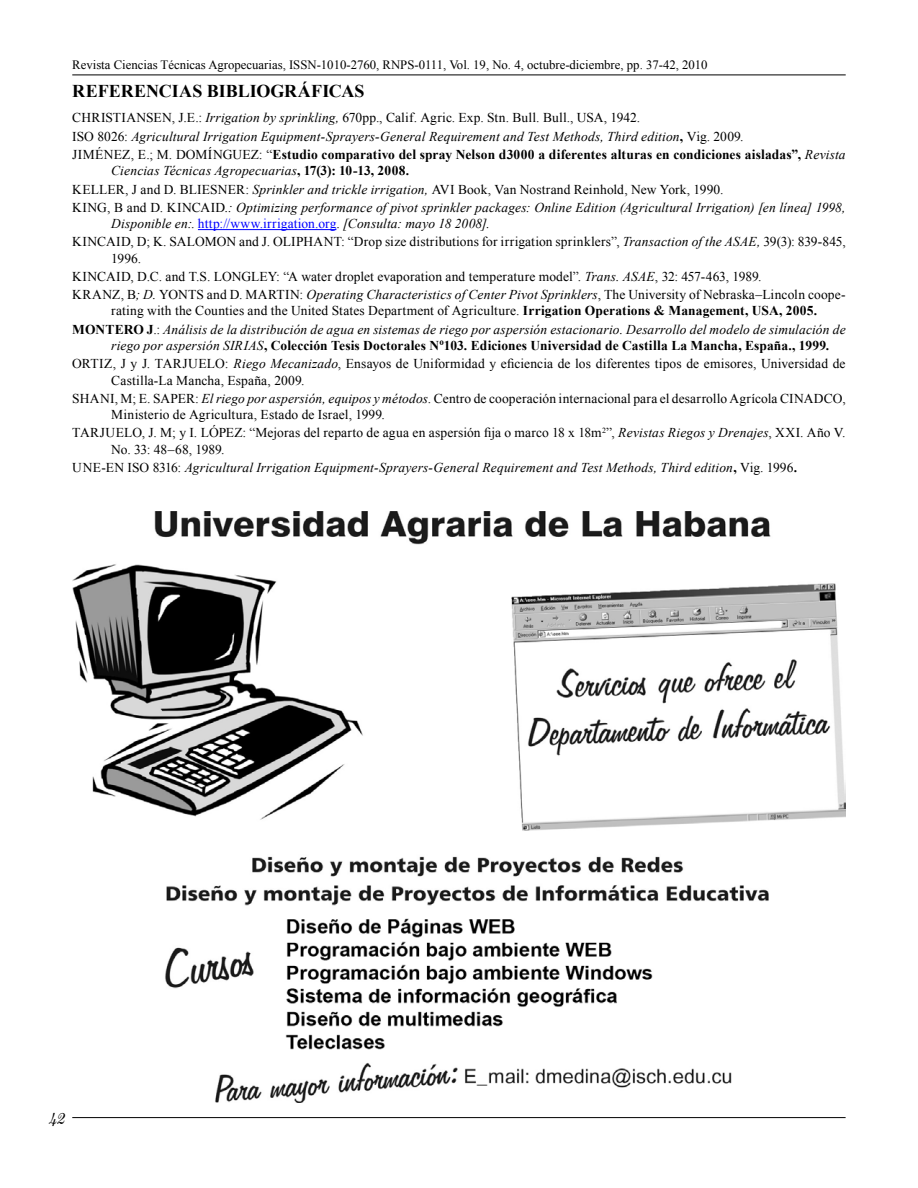
<style>
.page{position:relative;width:918px;height:1188px;background:#fff}
.page>*{position:absolute;margin:0;border:0;box-sizing:border-box;transform-origin:0 0}
.t1{font:700 18px "Times New Roman";color:#000}
.t2{font:italic 16.5px "Century Expanded BT";color:#000}
.t3{font:13.5px/18.3px "Times New Roman";letter-spacing:.01em;color:#000}
.t4{font:italic 13.5px/18.3px "Times New Roman";letter-spacing:.01em;color:#000}
.t5{font:12.75px "Times New Roman";color:#000}
.s1{font-style:normal}
.s2{font-weight:700;font-style:normal}
.s3{font-style:italic}
.s4{color:#00f}
.s5{font-weight:700}
</style>
<div class="page">
<hr style="left:72px;top:75px;width:774px;height:1px;background:#000">
<hr style="left:72px;top:1117px;width:774px;height:1px;background:#000">
<hr style="left:198px;top:229px;width:138px;height:1px;background:#00f">
<img style="left:72px;top:512px;width:774px;height:591px">
<p class="t5" style="left:72px;top:56px;width:637px">Revista Ciencias Técnicas Agropecuarias, ISSN-1010-2760, RNPS-0111, Vol. 19, No. 4, octubre-diciembre, pp. 37-42, 2010</p>
<h1 class="t1" style="left:72px;top:81px;width:294px">REFERENCIAS BIBLIOGRÁFICAS</h1>
<p class="t4" style="left:72px;top:109px;width:775px"><span class="s1">CHRISTIANSEN, J.E.:</span> Irrigation by sprinkling, <span class="s1">670pp., Calif. Agric. Exp. Stn. Bull. Bull., USA, 1942.<br>ISO 8026:</span> Agricultural Irrigation Equipment-Sprayers-General Requirement and Test Methods, Third edition<span class="s2">,</span> <span class="s1">Vig. 2009.<br>JIMÉNEZ, E.; M. DOMÍNGUEZ: “</span><span class="s2">Estudio comparativo del spray Nelson d3000 a diferentes alturas en condiciones aisladas”,</span> Revista</p>
<p class="t4" style="left:72px;top:162px;width:775px;text-indent:39px">Ciencias Técnicas Agropecuarias<span class="s2">, 17(3): 10-13, 2008.<br></span><span class="s1">KELLER, J and D. BLIESNER:</span> Sprinkler and trickle irrigation, <span class="s1">AVI Book, Van Nostrand Reinhold, New York, 1990.<br>KING, B and D. KINCAID</span>.: Optimizing performance of pivot sprinkler packages: Online Edition (Agricultural Irrigation) [en línea] 1998,</p>
<p class="t3" style="left:72px;top:214px;width:775px;text-indent:39px"><span class="s3">Disponible en:</span>. <span class="s4">http://www.irrigation.org</span>. <span class="s3">[Consulta: mayo 18 2008].<br></span>KINCAID, D; K. SALOMON and J. OLIPHANT: “Drop size distributions for irrigation sprinklers”, <span class="s3">Transaction of the ASAE,</span> 39(3): 839-845,</p>
<p class="t3" style="left:72px;top:249px;width:775px;text-indent:39px">1996.<br>KINCAID, D.C. and T.S. LONGLEY: “A water droplet evaporation and temperature model”. <span class="s3">Trans. ASAE</span>, 32: 457-463, 1989.<br>KRANZ, B<span class="s3">; D.</span> YONTS and D. MARTIN: <span class="s3">Operating Characteristics of Center Pivot Sprinklers</span>, The University of Nebraska–Lincoln coope-</p>
<p class="t4" style="left:72px;top:302px;width:775px;text-indent:39px"><span class="s1">rating with the Counties and the United States Department of Agriculture.</span> <span class="s2">Irrigation Operations &amp; Management, USA, 2005.<br>MONTERO J</span><span class="s1">.:</span> Análisis de la distribución de agua en sistemas de riego por aspersión estacionario. Desarrollo del modelo de simulación de</p>
<p class="t3" style="left:72px;top:336px;width:775px;text-indent:39px"><span class="s3">riego por aspersión SIRIAS</span><span class="s5">, Colección Tesis Doctorales Nº103. Ediciones Universidad de Castilla La Mancha, España., 1999.<br></span>ORTIZ, J y J. TARJUELO: <span class="s3">Riego Mecanizado</span>, Ensayos de Uniformidad y eficiencia de los diferentes tipos de emisores, Universidad de</p>
<p class="t3" style="left:72px;top:371px;width:775px;text-indent:39px">Castilla-La Mancha, España, 2009.<br>SHANI, M; E. SAPER: <span class="s3">El riego por aspersión, equipos y métodos</span>. Centro de cooperación internacional para el desarrollo Agrícola CINADCO,</p>
<p class="t3" style="left:72px;top:405px;width:775px;text-indent:39px">Ministerio de Agricultura, Estado de Israel, 1999.<br>TARJUELO, J. M; y I. LÓPEZ: “Mejoras del reparto de agua en aspersión fija o marco 18 x 18m<sup>2</sup>”, <span class="s3">Revistas Riegos y Drenajes</span>, XXI. Año V.</p>
<p class="t4" style="left:72px;top:440px;width:726px;text-indent:39px"><span class="s1">No. 33: 48–68, 1989.<br>UNE-EN ISO 8316:</span> Agricultural Irrigation Equipment-Sprayers-General Requirement and Test Methods, Third edition<span class="s2">,</span> <span class="s1">Vig. 1996</span><span class="s2">.</span></p>
<p class="t2" style="left:50px;top:1108px;width:18px">42</p>
</div>
